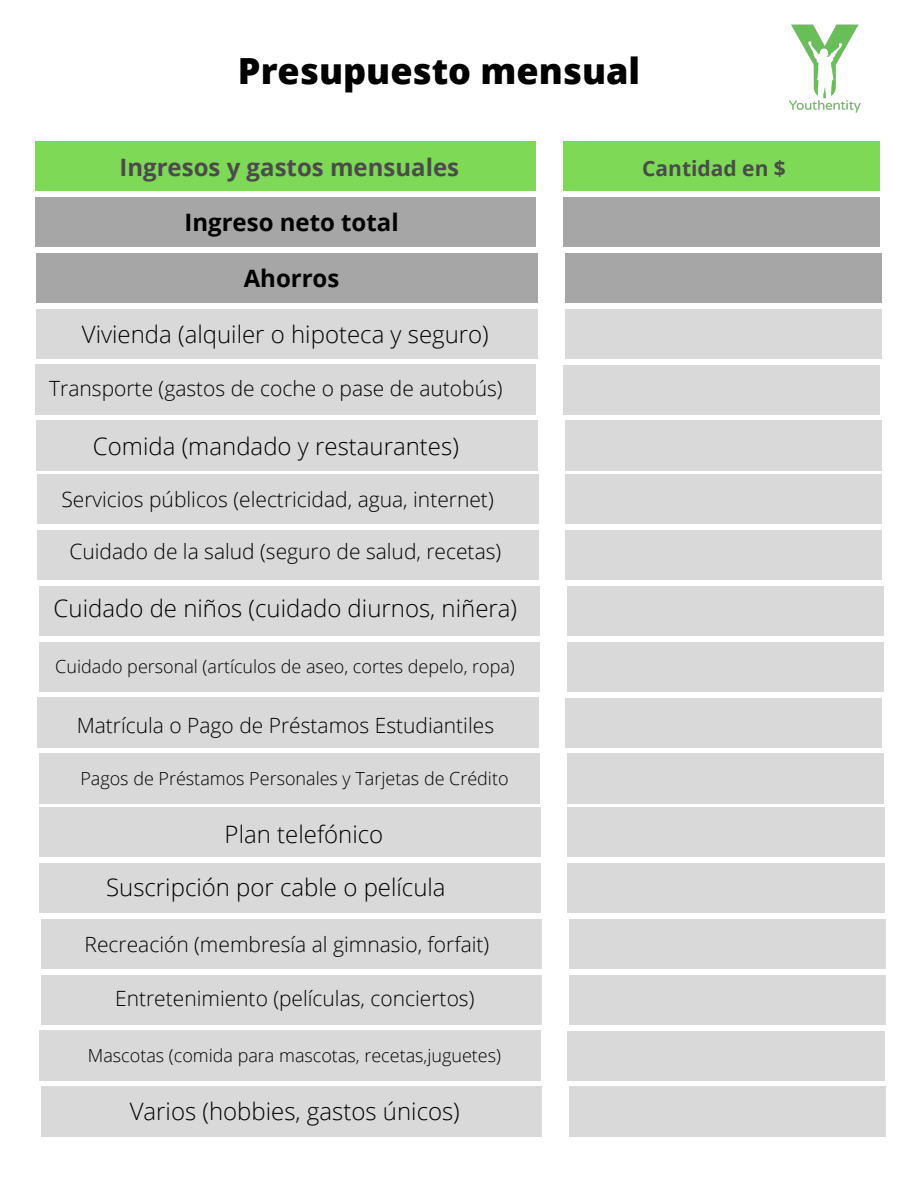
<style>
.page{position:relative;width:918px;height:1188px;background:#fff}
.page>*{position:absolute;margin:0;border:0;box-sizing:border-box;transform-origin:0 0}
.t1{font:800 36px "Open Sans";color:#000}
.t2{font:300 24px "Open Sans";color:#000}
.t3{font:700 24px "Open Sans";color:#4b4b4b}
.t4{font:700 24px "Open Sans";color:#000}
.t5{font:300 21px "Open Sans";color:#000}
.t6{font:700 21px "Open Sans";color:#4b4b4b}
.t7{font:300 18px "Open Sans";color:#000}
</style>
<div class="page">
<div style="left:563px;top:197px;width:317px;height:50px;background:#a6a6a6"></div>
<div style="left:35px;top:197px;width:501px;height:50px;background:#a6a6a6"></div>
<div style="left:565px;top:253px;width:316px;height:50px;background:#a6a6a6"></div>
<div style="left:37px;top:253px;width:501px;height:50px;background:#a6a6a6"></div>
<div style="left:565px;top:309px;width:316px;height:50px;background:#d9d9d9"></div>
<div style="left:37px;top:309px;width:501px;height:50px;background:#d9d9d9"></div>
<div style="left:563px;top:365px;width:317px;height:49px;background:#d9d9d9"></div>
<div style="left:35px;top:365px;width:501px;height:49px;background:#d9d9d9"></div>
<div style="left:565px;top:421px;width:316px;height:49px;background:#d9d9d9"></div>
<div style="left:37px;top:421px;width:501px;height:49px;background:#d9d9d9"></div>
<div style="left:563px;top:142px;width:317px;height:49px;background:#7ed957"></div>
<div style="left:35px;top:141px;width:501px;height:50px;background:#7ed957"></div>
<div style="left:566px;top:530px;width:316px;height:50px;background:#d9d9d9"></div>
<div style="left:37px;top:530px;width:501px;height:50px;background:#d9d9d9"></div>
<div style="left:567px;top:586px;width:316px;height:50px;background:#d9d9d9"></div>
<div style="left:39px;top:586px;width:501px;height:50px;background:#d9d9d9"></div>
<div style="left:567px;top:642px;width:316px;height:50px;background:#d9d9d9"></div>
<div style="left:39px;top:642px;width:501px;height:50px;background:#d9d9d9"></div>
<div style="left:566px;top:698px;width:316px;height:49px;background:#d9d9d9"></div>
<div style="left:37px;top:698px;width:501px;height:49px;background:#d9d9d9"></div>
<div style="left:567px;top:754px;width:316px;height:49px;background:#d9d9d9"></div>
<div style="left:39px;top:754px;width:501px;height:49px;background:#d9d9d9"></div>
<div style="left:566px;top:475px;width:316px;height:49px;background:#d9d9d9"></div>
<div style="left:37px;top:474px;width:501px;height:50px;background:#d9d9d9"></div>
<div style="left:568px;top:863px;width:316px;height:50px;background:#d9d9d9"></div>
<div style="left:40px;top:863px;width:500px;height:50px;background:#d9d9d9"></div>
<div style="left:570px;top:919px;width:316px;height:50px;background:#d9d9d9"></div>
<div style="left:41px;top:919px;width:501px;height:50px;background:#d9d9d9"></div>
<div style="left:570px;top:975px;width:316px;height:50px;background:#d9d9d9"></div>
<div style="left:41px;top:975px;width:501px;height:50px;background:#d9d9d9"></div>
<div style="left:568px;top:1031px;width:316px;height:49px;background:#d9d9d9"></div>
<div style="left:40px;top:1031px;width:500px;height:49px;background:#d9d9d9"></div>
<div style="left:570px;top:1087px;width:316px;height:49px;background:#d9d9d9"></div>
<div style="left:41px;top:1087px;width:501px;height:49px;background:#d9d9d9"></div>
<div style="left:568px;top:808px;width:316px;height:49px;background:#d9d9d9"></div>
<div style="left:40px;top:807px;width:500px;height:50px;background:#d9d9d9"></div>
<img style="left:789px;top:24px;width:72px;height:89px">
<h1 class="t1" style="left:238px;top:46px;width:404px">Presupuesto mensual</h1>
<p class="t3" style="left:119px;top:151px;width:341px">Ingresos y gastos mensuales</p>
<p class="t6" style="left:642px;top:154px;width:145px">Cantidad en $</p>
<p class="t4" style="left:184px;top:206px;width:216px">Ingreso neto total</p>
<p class="t4" style="left:244px;top:262px;width:97px">Ahorros</p>
<p class="t2" style="left:82px;top:317px;width:408px">Vivienda (alquiler o hipoteca y seguro)</p>
<p class="t5" style="left:49px;top:373px;width:455px">Transporte (gastos de coche o pase de autobús)</p>
<p class="t2" style="left:93px;top:430px;width:367px">Comida (mandado y restaurantes)</p>
<p class="t5" style="left:61px;top:484px;width:434px">Servicios públicos (electricidad, agua, internet)</p>
<p class="t5" style="left:70px;top:537px;width:433px">Cuidado de la salud (seguro de salud, recetas)</p>
<p class="t2" style="left:54px;top:592px;width:465px">Cuidado de niños (cuidado diurnos, niñera)</p>
<p class="t7" style="left:55px;top:654px;width:461px">Cuidado personal (artículos de aseo, cortes depelo, ropa)</p>
<p class="t5" style="left:77px;top:710px;width:419px">Matrícula o Pago de Préstamos Estudiantiles</p>
<p class="t7" style="left:80px;top:766px;width:430px">Pagos de Préstamos Personales y Tarjetas de Crédito</p>
<p class="t2" style="left:225px;top:817px;width:160px">Plan telefónico</p>
<p class="t2" style="left:106px;top:871px;width:341px">Suscripción por cable o película</p>
<p class="t5" style="left:85px;top:929px;width:406px">Recreación (membresía al gimnasio, forfait)</p>
<p class="t5" style="left:115px;top:984px;width:361px">Entretenimiento (películas, conciertos)</p>
<p class="t7" style="left:88px;top:1043px;width:415px">Mascotas (comida para mascotas, recetas,juguetes)</p>
<p class="t2" style="left:130px;top:1094px;width:332px">Varios (hobbies, gastos únicos)</p>
</div>
